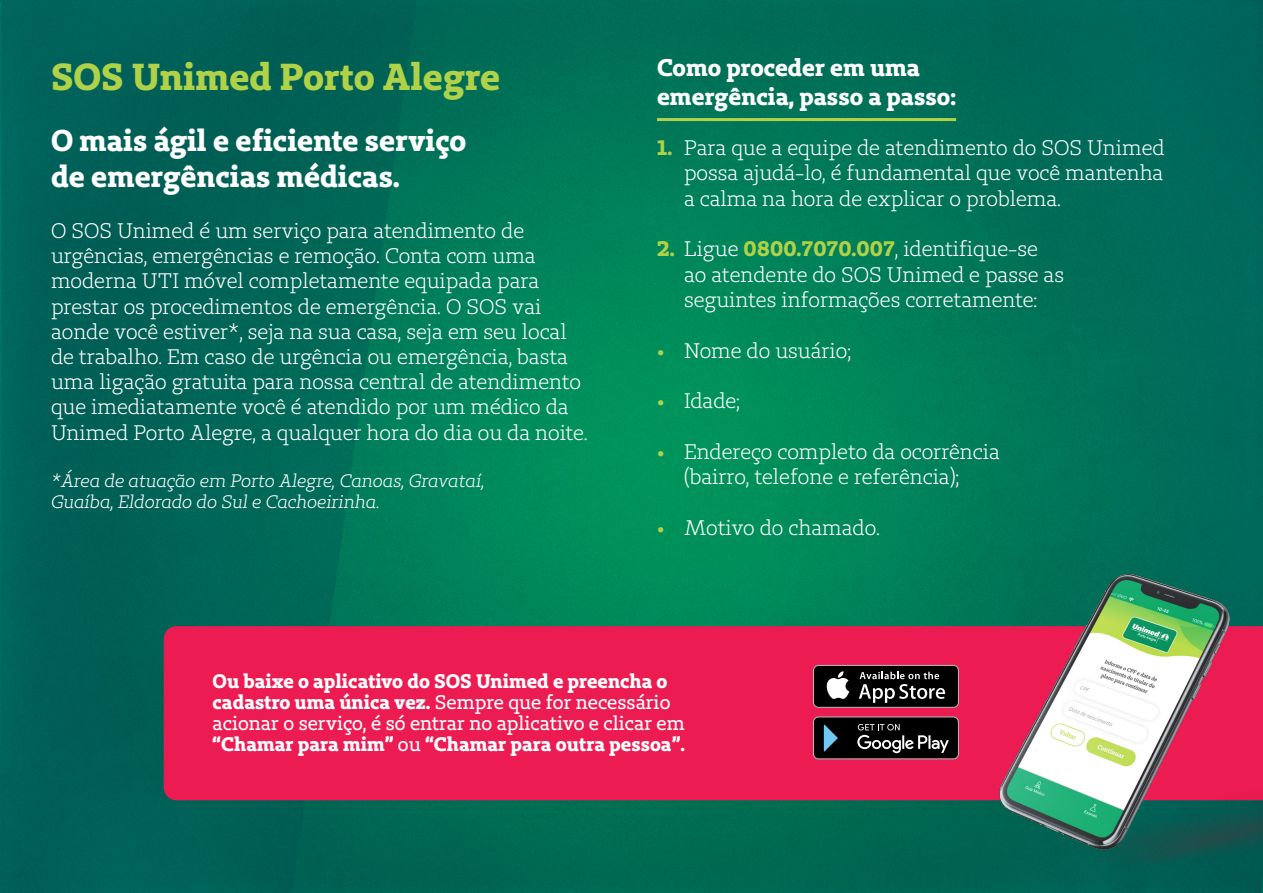
<style>
.page{position:relative;width:1263px;height:893px;background:#fff}
.page>*{position:absolute;margin:0;border:0;box-sizing:border-box;transform-origin:0 0}
.t1{font:37.5px "Unimed Slab 2020 Bold";color:#b0d248}
.t2{font:30px/36px "Unimed Slab 2020 Bold";color:#fff}
.t3{font:24px/28.8px "Unimed Slab 2020 Bold";color:#fff}
.t4{font:21px/25.2px "Unimed Slab 2020 Book";color:#fff}
.t5{font:19.5px/21px "Unimed Slab 2020 Regular";color:#fff}
.t6{font:19.5px "Unimed Slab 2020 Bold";color:#fff}
.t7{font:italic 18px/21.6px "Unimed Slab 2020 Book";color:#fff}
.s1{font-family:"Unimed Slab 2020 Bold";color:#b0d248}
.s2{font-family:"Unimed Slab 2020 Bold"}
.s3{font-family:"Unimed Slab 2020 Regular"}
</style>
<div class="page">
<img style="left:0;top:0;width:1263px;height:893px">
<div style="left:164px;top:626px;width:737px;height:174px;background:#ec1b52"></div>
<hr style="left:657px;top:118px;width:299px;height:3px;background:#b0d248">
<svg style="left:813px;top:716px;width:88px;height:43px;background:#27282b"></svg>
<svg style="left:813px;top:665px;width:88px;height:43px;background:#3d3c3c"></svg>
<img style="left:901px;top:530px;width:362px;height:349px">
<h1 class="t1" style="left:51px;top:51px;width:451px">SOS Unimed Porto Alegre</h1>
<h2 class="t2" style="left:51px;top:122px;width:417px">O mais ágil e eficiente serviço de emergências médicas.</h2>
<p class="t4" style="left:51px;top:218px;width:538px">O SOS Unimed é um serviço para atendimento de urgências, emergências e remoção. Conta com uma moderna UTI móvel completamente equipada para prestar os procedimentos de emergência. O SOS vai aonde você estiver*, seja na sua casa, seja em seu local de trabalho. Em caso de urgência ou emergência, basta uma ligação gratuita para nossa central de atendimento que imediatamente você é atendido por um médico da Unimed Porto Alegre, a qualquer hora do dia ou da noite.</p>
<p class="t7" style="left:51px;top:469px;width:435px">*Área de atuação em Porto Alegre, Canoas, Gravataí,<br>Guaíba, Eldorado do Sul e Cachoeirinha.</p>
<p class="t3" style="left:657px;top:52px;width:301px">Como proceder em uma emergência, passo a passo:</p>
<p class="t4" style="left:684px;top:135px;width:482px;text-align:justify;text-indent:-27px"><span class="s1">1.</span> Para que a equipe de atendimento do SOS Unimed possa ajudá-lo, é fundamental que você mantenha a calma na hora de explicar o problema.</p>
<p class="t4" style="left:684px;top:236px;width:382px;text-indent:-27px"><span class="s1">2.</span> Ligue <span class="s1">0800.7070.007</span>, identifique-se ao atendente do SOS Unimed e passe as seguintes informações corretamente:</p>
<p class="t4" style="left:657px;top:337px;width:196px"><span class="s1">•</span> Nome do usuário;</p>
<p class="t4" style="left:657px;top:388px;width:84px"><span class="s1">•</span> Idade;</p>
<p class="t4" style="left:684px;top:439px;width:317px;text-indent:-27px"><span class="s1">•</span> Endereço completo da ocorrência (bairro, telefone e referência);</p>
<p class="t4" style="left:657px;top:515px;width:224px"><span class="s1">•</span> Motivo do chamado.</p>
<p class="t6" style="left:213px;top:668px;width:456px">Ou baixe o aplicativo do SOS Unimed e preencha o</p>
<p class="t5" style="left:213px;top:691px;width:474px"><span class="s2">cadastro uma única vez.</span> Sempre que for necessário acionar o serviço, é só entrar no aplicativo e clicar em</p>
<p class="t6" style="left:213px;top:731px;width:474px">“Chamar para mim” <span class="s3">ou</span> “Chamar para outra pessoa”.</p>
</div>
